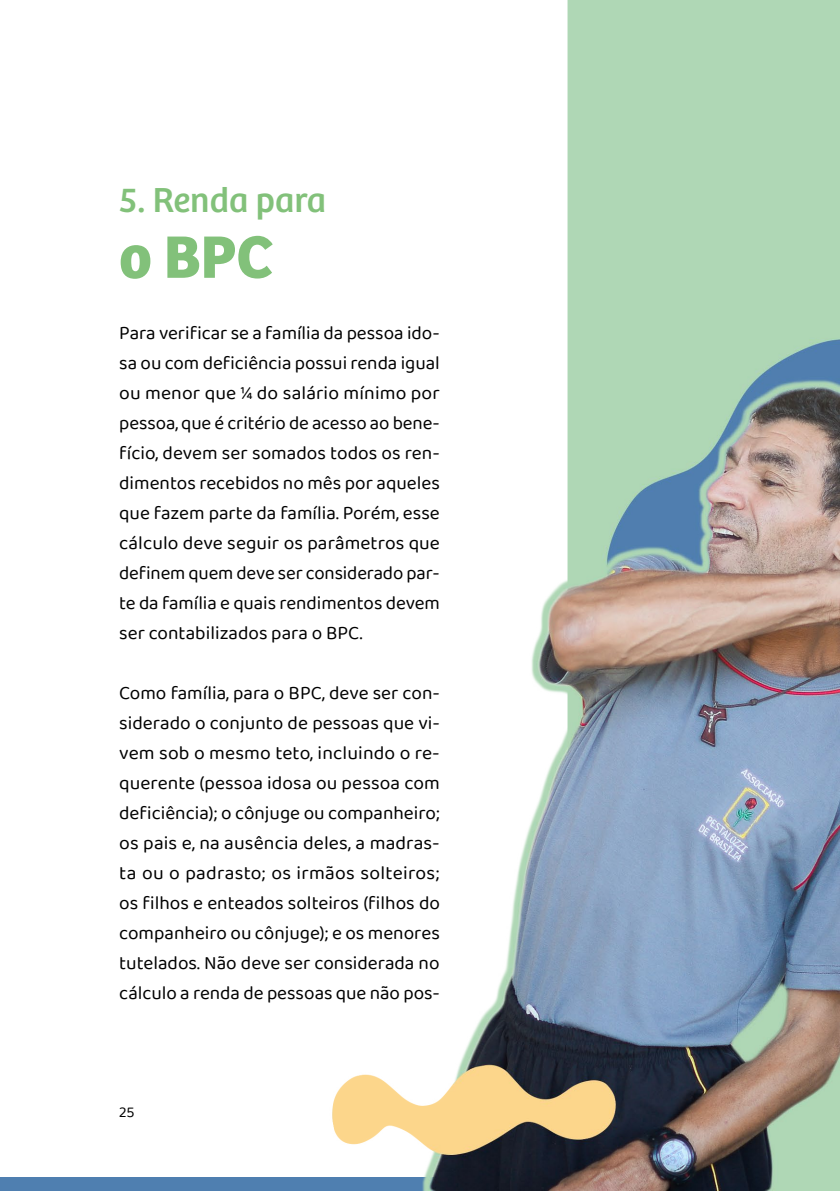
<style>
.page{position:relative;width:840px;height:1191px;background:#fff}
.page>*{position:absolute;margin:0;border:0;box-sizing:border-box;transform-origin:0 0}
.t1{font:700 62px "Bree";color:#82c17a}
.t2{font:36px "Bree";color:#82c17a}
.t3{font:19px/30px "Baloo Chettan 2";color:#000;text-align:justify}
.t4{font:15px "Baloo Chettan 2";color:#000}
</style>
<div class="page">
<svg style="left:0;top:1190px;width:839px;height:1px"></svg>
<img style="left:0;top:0;width:839px;height:1190px">
<h2 class="t2" style="left:119px;top:179px;width:208px">5. Renda para</h2>
<h1 class="t1" style="left:119px;top:220px;width:155px">o BPC</h1>
<p class="t3" style="left:119px;top:317px;width:322px">Para verificar se a família da pessoa ido&shy;sa ou com deficiência possui renda igual ou menor que ¼ do salário mínimo por pessoa, que é critério de acesso ao bene&shy;fício, devem ser somados todos os ren&shy;dimentos recebidos no mês por aqueles que fazem parte da família. Porém, esse cálculo deve seguir os parâmetros que definem quem deve ser considerado par&shy;te da família e quais rendimentos devem ser contabilizados para o BPC.</p>
<p class="t3" style="left:119px;top:677px;width:322px">Como família, para o BPC, deve ser con&shy;siderado o conjunto de pessoas que vi&shy;vem sob o mesmo teto, incluindo o re&shy;querente (pessoa idosa ou pessoa com deficiência); o cônjuge ou companheiro; os pais e, na ausência deles, a madras&shy;ta ou o padrasto; os irmãos solteiros; os filhos e enteados solteiros (filhos do companheiro ou cônjuge); e os menores tutelados. Não deve ser considerada no cálculo a renda de pessoas que não pos-</p>
<p class="t4" style="left:119px;top:1101px;width:17px">25</p>
</div>
